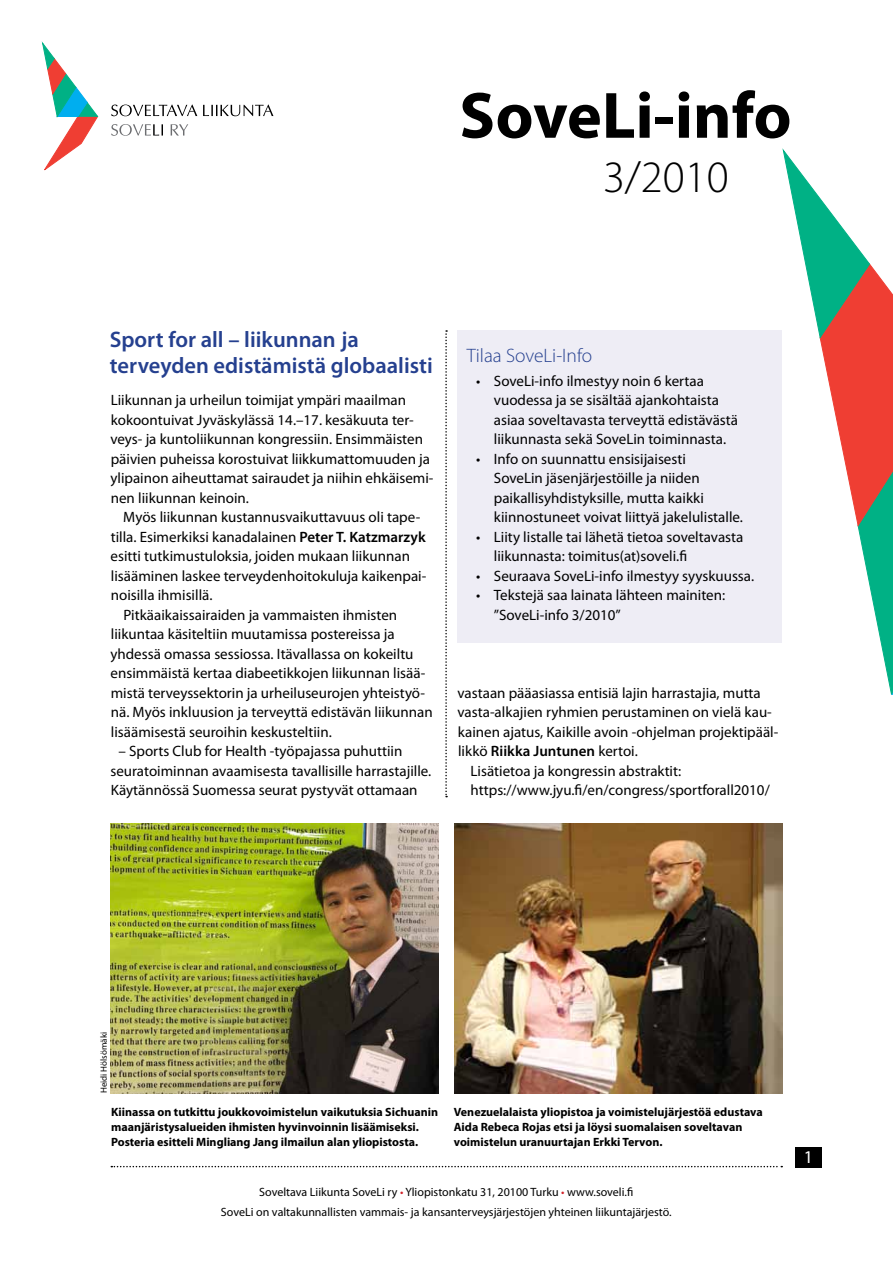
<style>
.page{position:relative;width:893px;height:1263px;background:#fff}
.page>*{position:absolute;margin:0;border:0;box-sizing:border-box;transform-origin:0 0}
.t1{font:700 66px "Myriad Pro";color:#000}
.t2{font:300 45px "Myriad Pro";color:#000}
.t3{font:600 22.5px/25.5px "Myriad Pro";color:#25408f}
.t4{font:300 19.5px "Myriad Pro";color:#25408f}
.t5{font:18px "Myriad Pro";color:#fff}
.t6{font:15px/19.5px "Myriad Pro";color:#000}
.t7{font:600 15px "Myriad Pro";color:#000}
.t8{font:700 12px/15px "Myriad Pro";color:#000}
.t9{font:12px/19.5px "Myriad Pro";color:#000;text-align:center}
.t10{font:9px "Myriad Pro";color:#000}
.s1{font-weight:600}
.s2{font-weight:400}
.s3{color:#d2232a}
</style>
<div class="page">
<svg style="left:111px;top:1166px;width:671px;height:1px"></svg>
<div style="left:795px;top:1147px;width:26px;height:20px;background:#000"></div>
<div style="left:457px;top:330px;width:325px;height:313px;background:#eeedf5"></div>
<svg style="left:445px;top:330px;width:2px;height:467px"></svg>
<svg style="left:43px;top:43px;width:55px;height:128px"></svg>
<svg style="left:111px;top:124px;width:52px;height:12px"></svg>
<svg style="left:171px;top:124px;width:17px;height:12px"></svg>
<svg style="left:111px;top:105px;width:86px;height:11px"></svg>
<svg style="left:203px;top:105px;width:70px;height:11px"></svg>
<svg style="left:782px;top:149px;width:111px;height:546px"></svg>
<img style="left:455px;top:824px;width:327px;height:269px">
<img style="left:110px;top:824px;width:328px;height:269px">
<h1 class="t1" style="left:459px;top:72px;width:334px">SoveLi-info</h1>
<h2 class="t2" style="left:603px;top:152px;width:127px">3/2010</h2>
<h3 class="t3" style="left:110px;top:326px;width:325px">Sport for all – liikunnan ja terveyden edistämistä globaalisti</h3>
<p class="t6" style="left:110px;top:390px;width:325px">Liikunnan ja urheilun toimijat ympäri maailman kokoontuivat Jyväskylässä 14.–17. kesäkuuta ter&shy;veys- ja kuntoliikunnan kongressiin. Ensimmäisten päivien puheissa korostuivat liikkumattomuuden ja ylipainon aiheuttamat sairaudet ja niihin ehkäisemi&shy;nen liikunnan keinoin.</p>
<p class="t6" style="left:123px;top:507px;width:298px">Myös liikunnan kustannusvaikuttavuus oli tape-</p>
<p class="t6" style="left:111px;top:526px;width:317px">tilla. Esimerkiksi kanadalainen <span class="s1">Peter T. Katzmarzyk</span></p>
<p class="t6" style="left:111px;top:546px;width:301px">esitti tutkimustuloksia, joiden mukaan liikunnan</p>
<p class="t6" style="left:111px;top:565px;width:317px">lisääminen laskee terveydenhoitokuluja kaikenpai-</p>
<p class="t6" style="left:111px;top:585px;width:103px">noisilla ihmisillä.</p>
<p class="t6" style="left:123px;top:604px;width:275px">Pitkäaikaissairaiden ja vammaisten ihmisten</p>
<p class="t6" style="left:111px;top:624px;width:285px">liikuntaa käsiteltiin muutamissa postereissa ja</p>
<p class="t6" style="left:110px;top:643px;width:305px">yhdessä omassa sessiossa. Itävallassa on kokeiltu</p>
<p class="t6" style="left:111px;top:663px;width:316px">ensimmäistä kertaa diabeetikkojen liikunnan lisää-</p>
<p class="t6" style="left:111px;top:682px;width:316px">mistä terveyssektorin ja urheiluseurojen yhteistyö-</p>
<p class="t6" style="left:111px;top:702px;width:323px">nä. Myös inkluusion ja terveyttä edistävän liikunnan</p>
<p class="t6" style="left:111px;top:721px;width:222px">lisäämisestä seuroihin keskusteltiin.</p>
<p class="t6" style="left:110px;top:741px;width:322px;text-indent:8px">– Sports Club for Health -työpajassa puhuttiin seuratoiminnan avaamisesta tavallisille harrastajille.<br>Käytännössä Suomessa seurat pystyvät ottamaan</p>
<h3 class="t4" style="left:467px;top:344px;width:127px">Tilaa SoveLi-Info</h3>
<p class="t6" style="left:494px;top:370px;width:246px;text-indent:-18px">• SoveLi-info ilmestyy noin 6 kertaa vuodessa ja se sisältää ajankohtaista asiaa soveltavasta terveyttä edistävästä liikunnasta sekä SoveLin toiminnasta.</p>
<p class="t6" style="left:494px;top:448px;width:251px;text-indent:-18px">• Info on suunnattu ensisijaisesti<br>SoveLin jäsenjärjestöille ja niiden paikallisyhdistyksille, mutta kaikki kiinnostuneet voivat liittyä jakelulistalle.</p>
<p class="t6" style="left:494px;top:526px;width:251px;text-indent:-18px">• Liity listalle tai lähetä tietoa soveltavasta liikunnasta: toimitus(at)soveli.fi</p>
<p class="t6" style="left:476px;top:565px;width:280px">• Seuraava SoveLi-info ilmestyy syyskuussa.</p>
<p class="t6" style="left:494px;top:585px;width:233px;text-indent:-18px">• Tekstejä saa lainata lähteen mainiten: ”SoveLi-info 3/2010”</p>
<p class="t6" style="left:457px;top:682px;width:305px">vastaan pääasiassa entisiä lajin harrastajia, mutta</p>
<p class="t6" style="left:457px;top:702px;width:316px">vasta-alkajien ryhmien perustaminen on vielä kau-</p>
<p class="t6" style="left:458px;top:721px;width:322px">kainen ajatus, Kaikille avoin -ohjelman projektipääl-</p>
<p class="t7" style="left:458px;top:741px;width:181px"><span class="s2">likkö</span> Riikka Juntunen <span class="s2">kertoi.</span></p>
<p class="t6" style="left:471px;top:760px;width:212px">Lisätietoa ja kongressin abstraktit:</p>
<p class="t6" style="left:471px;top:780px;width:301px">https://www.jyu.fi/en/congress/sportforall2010/</p>
<p class="t10" style="left:98px;top:1093px;width:63px;rotate:-90deg">Heidi Hölsömäki</p>
<p class="t8" style="left:111px;top:1104px;width:329px">Kiinassa on tutkittu joukkovoimistelun vaikutuksia Sichuanin maanjäristysalueiden ihmisten hyvinvoinnin lisäämiseksi.<br>Posteria esitteli Mingliang Jang ilmailun alan yliopistosta.</p>
<p class="t8" style="left:454px;top:1104px;width:310px">Venezuelalaista yliopistoa ja voimistelujärjestöä edustava<br>Aida Rebeca Rojas etsi ja löysi suomalaisen soveltavan voimistelun uranuurtajan Erkki Tervon.</p>
<p class="t9" style="left:221px;top:1182px;width:452px">Soveltava Liikunta SoveLi ry <span class="s3">•</span> Yliopistonkatu 31, 20100 Turku <span class="s3">•</span> www.soveli.fi<br>SoveLi on valtakunnallisten vammais- ja kansanterveysjärjestöjen yhteinen liikuntajärjestö.</p>
<p class="t5" style="left:804px;top:1146px;width:11px">1</p>
</div>
